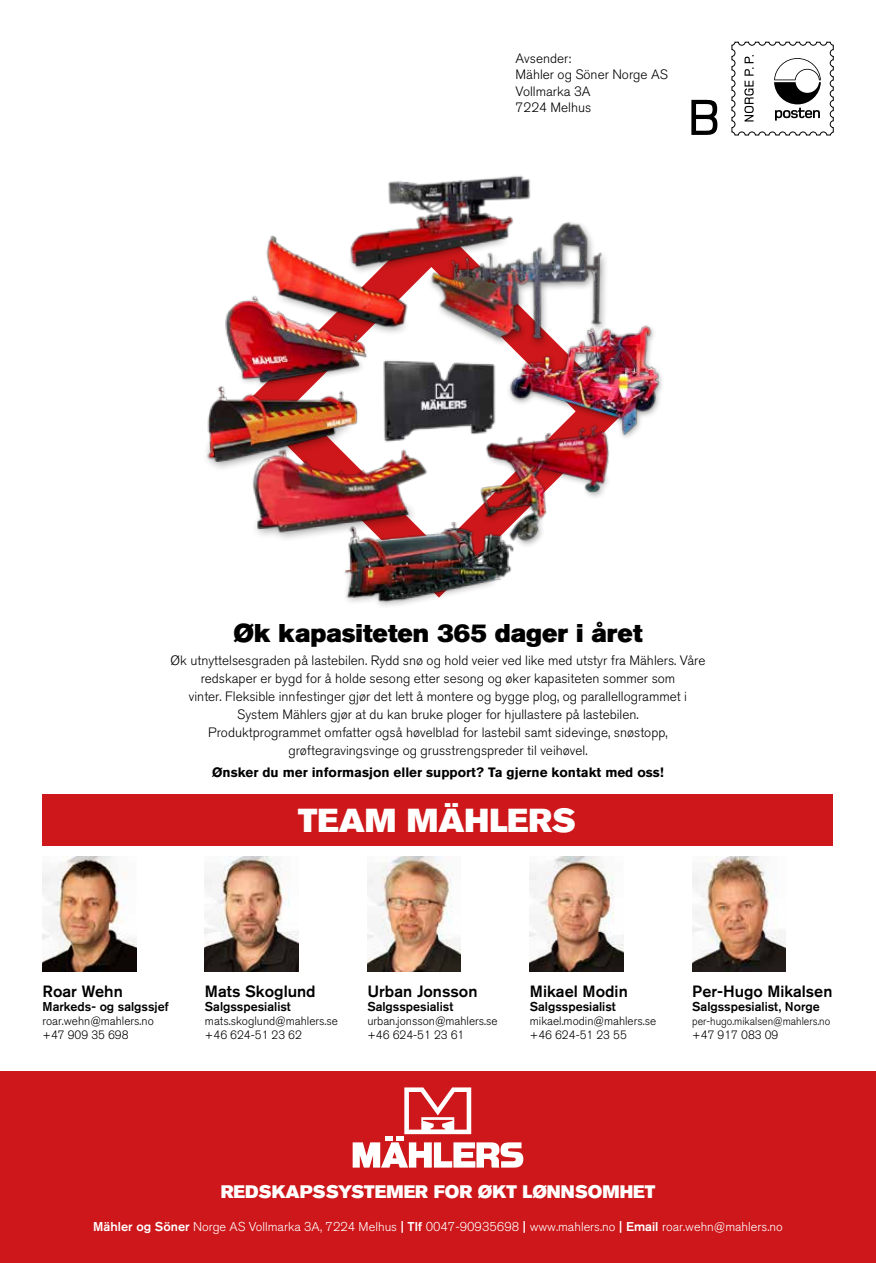
<style>
.page{position:relative;width:876px;height:1263px;background:#fff}
.page>*{position:absolute;margin:0;border:0;box-sizing:border-box;transform-origin:0 0}
.t1{font:33px "Akzidenz Grotesk BQ Super";color:#fff}
.t2{font:25.5px "Akzidenz Grotesk BQ Super";color:#000}
.t3{font:18px "Akzidenz Grotesk BQ Super";color:#fff}
.t4{font:500 16.2px "Akzidenz Grotesk BQ";color:#000}
.t5{font:300 13.5px/18px "Akzidenz Grotesk BQ";color:#000}
.t6{font:700 13.5px "Akzidenz Grotesk BQ";color:#000}
.t7{font:300 12.75px "Akzidenz Grotesk BQ";color:#fff}
.t8{font:500 12.75px "Akzidenz Grotesk BQ";color:#000}
.t9{font:300 12px/14.2px "Akzidenz Grotesk BQ";color:#000}
.t10{font:300 11.25px "Akzidenz Grotesk BQ";color:#000;scale:.94 1}
.s1{font-weight:500}
</style>
<div class="page">
<div style="left:0;top:1071px;width:876px;height:192px;background:#cd171a"></div>
<div style="left:42px;top:794px;width:791px;height:52px;background:#cd171a"></div>
<svg style="left:353px;top:1087px;width:170px;height:80px"></svg>
<img style="left:205px;top:856px;width:93px;height:115px">
<img style="left:367px;top:856px;width:94px;height:115px">
<img style="left:530px;top:856px;width:93px;height:115px">
<img style="left:692px;top:856px;width:94px;height:115px">
<img style="left:43px;top:856px;width:93px;height:115px">
<img style="left:472px;top:442px;width:137px;height:104px">
<img style="left:388px;top:175px;width:143px;height:95px">
<img style="left:344px;top:515px;width:170px;height:91px">
<img style="left:266px;top:226px;width:150px;height:107px">
<div style="left:202px;top:401px;width:153px;height:71px;background:#000;opacity:.4"></div>
<img style="left:202px;top:451px;width:42px;height:12px">
<img style="left:202px;top:386px;width:156px;height:65px">
<div style="left:238px;top:356px;width:128px;height:34px;background:#000;opacity:.4"></div>
<img style="left:225px;top:295px;width:144px;height:89px">
<img style="left:428px;top:217px;width:178px;height:127px">
<img style="left:432px;top:515px;width:6px;height:37px">
<img style="left:244px;top:441px;width:188px;height:111px">
<img style="left:378px;top:360px;width:118px;height:83px">
<div style="left:506px;top:323px;width:159px;height:119px;background:#000;opacity:.4"></div>
<img style="left:502px;top:321px;width:161px;height:118px">
<svg style="left:731px;top:41px;width:103px;height:95px"></svg>
<svg style="left:691px;top:99px;width:26px;height:36px"></svg>
<p class="t5" style="left:516px;top:51px;width:154px;line-height:16.2px">Avsender:<br>Mähler og Söner Norge AS<br>Vollmarka 3A<br>7224 Melhus</p>
<h2 class="t2" style="left:233px;top:620px;width:411px">Øk kapasiteten 365 dager i året</h2>
<p class="t5" style="left:171px;top:651px;width:536px;text-align:center">Øk utnyttelsesgraden på lastebilen. Rydd snø og hold veier ved like med utstyr fra Mählers. Våre redskaper er bygd for å holde sesong etter sesong og øker kapasiteten sommer som<br>vinter. Fleksible innfestinger gjør det lett å montere og bygge plog, og parallellogrammet i System Mählers gjør at du kan bruke ploger for hjullastere på lastebilen.<br>Produktprogrammet omfatter også høvelblad for lastebil samt sidevinge, snøstopp, grøftegravingsvinge og grusstrengspreder til veihøvel.</p>
<p class="t6" style="left:212px;top:767px;width:453px">Ønsker du mer informasjon eller support? Ta gjerne kontakt med oss!</p>
<h1 class="t1" style="left:298px;top:803px;width:279px">TEAM MÄHLERS</h1>
<p class="t4" style="left:43px;top:984px;width:82px">Roar Wehn</p>
<p class="t8" style="left:43px;top:1001px;width:128px">Markeds- og salgssjef</p>
<p class="t9" style="left:43px;top:1014px;width:113px">roar.wehn@mahlers.no +47 909 35 698</p>
<p class="t4" style="left:205px;top:984px;width:112px">Mats Skoglund</p>
<p class="t8" style="left:205px;top:1001px;width:87px">Salgsspesialist</p>
<p class="t9" style="left:205px;top:1014px;width:135px">mats.skoglund@mahlers.se +46 624-51 23 62</p>
<p class="t4" style="left:367px;top:984px;width:112px">Urban Jonsson</p>
<p class="t8" style="left:367px;top:1001px;width:87px">Salgsspesialist</p>
<p class="t9" style="left:367px;top:1014px;width:132px">urban.jonsson@mahlers.se +46 624-51 23 61</p>
<p class="t4" style="left:530px;top:984px;width:99px">Mikael Modin</p>
<p class="t8" style="left:530px;top:1001px;width:87px">Salgsspesialist</p>
<p class="t9" style="left:530px;top:1014px;width:128px">mikael.modin@mahlers.se +46 624-51 23 55</p>
<p class="t4" style="left:692px;top:984px;width:142px">Per-Hugo Mikalsen</p>
<p class="t8" style="left:692px;top:1001px;width:129px">Salgsspesialist, Norge</p>
<p class="t10" style="left:692px;top:1015px;width:148px">per-hugo.mikalsen@mahlers.no</p>
<p class="t9" style="left:692px;top:1028px;width:88px">+47 917 083 09</p>
<h3 class="t3" style="left:221px;top:1182px;width:436px">REDSKAPSSYSTEMER FOR ØKT LØNNSOMHET</h3>
<p class="t7" style="left:93px;top:1219px;width:691px"><span class="s1">Mähler og Söner</span> Norge AS Vollmarka 3A, 7224 Melhus <span class="s1">| Tlf</span> 0047-90935698 <span class="s1">|</span> www.mahlers.no <span class="s1">| Email</span> roar.wehn@mahlers.no</p>
</div>
